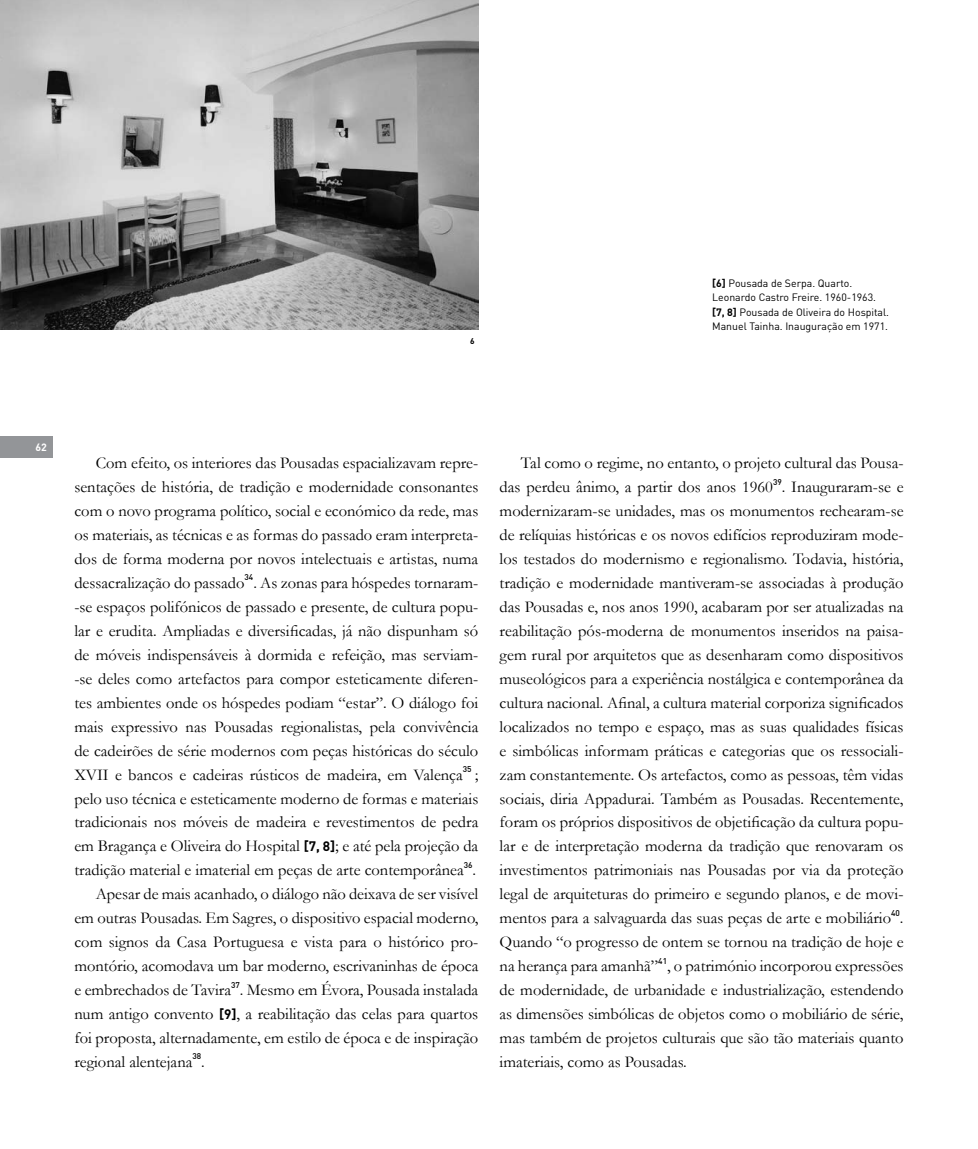
<style>
.page{position:relative;width:978px;height:1149px;background:#fff}
.page>*{position:absolute;margin:0;border:0;box-sizing:border-box;transform-origin:0 0}
.t1{font:16.5px/24px "Garamond";color:#000;text-align:justify}
.t2{font:10.5px/14.2px "DIN";color:#000}
.t3{font:700 10.5px "DIN";color:#fff}
.t4{font:500 8.25px "DIN";color:#000}
.t5{font:700 8.25px "DIN";color:#000}
.s1{font-weight:700}
.s2{font-family:"DIN";font-weight:700;font-size:13.5px}
</style>
<div class="page">
<div style="left:0;top:436px;width:53px;height:21px;background:#939598"></div>
<img style="left:0;top:0;width:478px;height:330px">
<p class="t5" style="left:470px;top:335px;width:6px">6</p>
<p class="t2" style="left:712px;top:276px;width:178px"><span class="s1">[6]</span> Pousada de Serpa. Quarto.<br>Leonardo Castro Freire. 1960-1963. <span class="s1">[7, 8]</span> Pousada de Oliveira do Hospital.<br>Manuel Tainha. Inauguração em 1971.</p>
<p class="t3" style="left:35px;top:440px;width:12px">62</p>
<p class="t1" style="left:74px;top:450px;width:405px;text-indent:21px">Com efeito, os interiores das Pousadas espacializavam repre&shy;sentações de história, de tradição e modernidade consonantes com o novo programa político, social e económico da rede, mas os materiais, as técnicas e as formas do passado eram interpreta&shy;dos de forma moderna por novos intelectuais e artistas, numa dessacralização do passado</p>
<p class="t4" style="left:245px;top:572px;width:10px">34</p>
<p class="t1" style="left:74px;top:570px;width:405px;text-indent:179px">. As zonas para hóspedes tornaram--se espaços polifónicos de passado e presente, de cultura popu&shy;lar e erudita. Ampliadas e diversificadas, já não dispunham só de móveis indispensáveis à dormida e refeição, mas serviam--se deles como artefactos para compor esteticamente diferen&shy;tes ambientes onde os hóspedes podiam “estar”. O diálogo foi mais expressivo nas Pousadas regionalistas, pela convivência de cadeirões de série modernos com peças históricas do século XVII e bancos e cadeiras rústicos de madeira, em Valença</p>
<p class="t4" style="left:463px;top:763px;width:10px">35</p>
<p class="t1" style="left:74px;top:761px;width:405px;text-indent:400px">; pelo uso técnica e esteticamente moderno de formas e materiais tradicionais nos móveis de madeira e revestimentos de pedra em Bragança e Oliveira do Hospital <span class="s2">[7, 8]</span>; e até pela projeção da tradição material e imaterial em peças de arte contemporânea</p>
<p class="t4" style="left:464px;top:859px;width:10px">36</p>
<p class="t1" style="left:473px;top:857px;width:5px">.</p>
<p class="t1" style="left:96px;top:881px;width:384px">Apesar de mais acanhado, o diálogo não deixava de ser visível</p>
<p class="t1" style="left:74px;top:905px;width:405px">em outras Pousadas. Em Sagres, o dispositivo espacial moderno,</p>
<p class="t1" style="left:74px;top:929px;width:405px">com signos da Casa Portuguesa e vista para o histórico pro-</p>
<p class="t1" style="left:74px;top:953px;width:405px">montório, acomodava um bar moderno, escrivaninhas de época</p>
<p class="t1" style="left:74px;top:977px;width:158px">e embrechados de Tavira</p>
<p class="t4" style="left:231px;top:978px;width:10px">37</p>
<p class="t1" style="left:74px;top:977px;width:405px;text-indent:165px">. Mesmo em Évora, Pousada instalada num antigo convento <span class="s2">[9]</span>, a reabilitação das celas para quartos foi proposta, alternadamente, em estilo de época e de inspiração regional alentejana</p>
<p class="t4" style="left:192px;top:1050px;width:10px">38</p>
<p class="t1" style="left:201px;top:1048px;width:5px">.</p>
<p class="t1" style="left:500px;top:450px;width:405px;text-indent:21px">Tal como o regime, no entanto, o projeto cultural das Pousa&shy;das perdeu ânimo, a partir dos anos 1960</p>
<p class="t4" style="left:773px;top:476px;width:10px">39</p>
<p class="t1" style="left:500px;top:474px;width:405px;text-indent:282px">. Inauguraram-se e modernizaram-se unidades, mas os monumentos rechearam-se de relíquias históricas e os novos edifícios reproduziram mode&shy;los testados do modernismo e regionalismo. Todavia, história, tradição e modernidade mantiveram-se associadas à produção das Pousadas e, nos anos 1990, acabaram por ser atualizadas na reabilitação pós-moderna de monumentos inseridos na paisa&shy;gem rural por arquitetos que as desenharam como dispositivos museológicos para a experiência nostálgica e contemporânea da cultura nacional. Afinal, a cultura material corporiza significados localizados no tempo e espaço, mas as suas qualidades físicas e simbólicas informam práticas e categorias que os ressociali&shy;zam constantemente. Os artefactos, como as pessoas, têm vidas sociais, diria Appadurai. Também as Pousadas. Recentemente, foram os próprios dispositivos de objetificação da cultura popu&shy;lar e de interpretação moderna da tradição que renovaram os investimentos patrimoniais nas Pousadas por via da proteção legal de arquiteturas do primeiro e segundo planos, e de movi&shy;mentos para a salvaguarda das suas peças de arte e mobiliário</p>
<p class="t4" style="left:891px;top:907px;width:10px">40</p>
<p class="t1" style="left:500px;top:905px;width:405px;text-indent:400px">.<br>Quando “o progresso de ontem se tornou na tradição de hoje e na herança para amanhã”</p>
<p class="t4" style="left:658px;top:955px;width:10px">41</p>
<p class="t1" style="left:500px;top:953px;width:405px;text-indent:167px">, o património incorporou expressões de modernidade, de urbanidade e industrialização, estendendo as dimensões simbólicas de objetos como o mobiliário de série, mas também de projetos culturais que são tão materiais quanto imateriais, como as Pousadas.</p>
</div>
